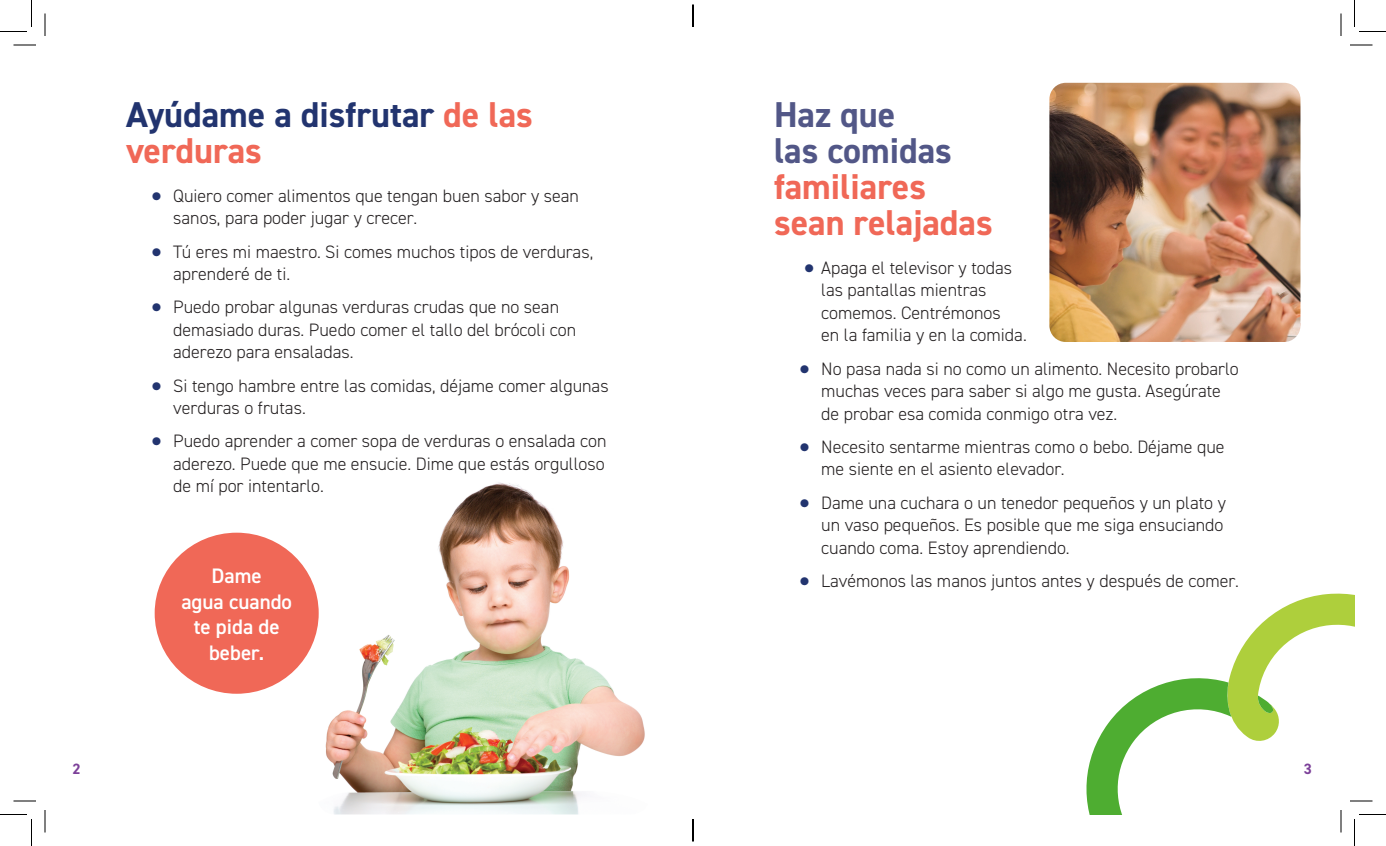
<style>
.page{position:relative;width:1386px;height:846px;background:#fff}
.page>*{position:absolute;margin:0;border:0;box-sizing:border-box;transform-origin:0 0}
.t1{font:700 36px/36px "DIN2014";color:#22346f}
.t2{font:700 36px/36px "DIN2014";color:#f06857}
.t3{font:700 36px/36px "DIN2014";color:#525787}
.t4{font:600 21px/25.5px "DIN2014";color:#fff;text-align:center}
.t5{font:300 18px/22.5px "DIN2014";color:#231f20}
.t6{font:700 15px "DIN2014";color:#7c4099}
.s1{color:#f06857}
.s2{font-weight:700;font-size:34.5px;color:#22346f}
</style>
<div class="page">
<img style="left:317px;top:482px;width:328px;height:332px">
<img style="left:1049px;top:83px;width:251px;height:259px">
<div style="left:155px;top:533px;width:164px;height:161px;background:#f06857;border-radius:50%"></div>
<svg style="left:14px;top:45px;width:22px;height:1px"></svg>
<svg style="left:1350px;top:45px;width:22px;height:1px"></svg>
<svg style="left:14px;top:801px;width:22px;height:1px"></svg>
<svg style="left:45px;top:14px;width:1px;height:22px"></svg>
<svg style="left:45px;top:810px;width:1px;height:22px"></svg>
<svg style="left:1341px;top:14px;width:1px;height:22px"></svg>
<svg style="left:0;top:0;width:32px;height:32px"></svg>
<svg style="left:0;top:814px;width:32px;height:32px"></svg>
<svg style="left:1354px;top:0;width:32px;height:32px"></svg>
<svg style="left:1086px;top:593px;width:300px;height:253px"></svg>
<svg style="left:692px;top:4px;width:2px;height:23px"></svg>
<svg style="left:692px;top:819px;width:2px;height:23px"></svg>
<h1 class="t1" style="left:126px;top:96px;width:408px">Ayúdame a disfrutar <span class="s1">de las verduras</span></h1>
<p class="t5" style="left:173px;top:184px;width:407px;text-indent:-22px"><span class="s2">•</span> Quiero comer alimentos que tengan buen sabor y sean sanos, para poder jugar y crecer.</p>
<p class="t5" style="left:173px;top:240px;width:421px;text-indent:-22px"><span class="s2">•</span> Tú eres mi maestro. Si comes muchos tipos de verduras, aprenderé de ti.</p>
<p class="t5" style="left:173px;top:296px;width:405px;text-indent:-22px"><span class="s2">•</span> Puedo probar algunas verduras crudas que no sean demasiado duras. Puedo comer el tallo del brócoli con aderezo para ensaladas.</p>
<p class="t5" style="left:173px;top:374px;width:437px;text-indent:-22px"><span class="s2">•</span> Si tengo hambre entre las comidas, déjame comer algunas verduras o frutas.</p>
<p class="t5" style="left:173px;top:430px;width:435px;text-align:justify;text-indent:-22px"><span class="s2">•</span> Puedo aprender a comer sopa de verduras o ensalada con aderezo. Puede que me ensucie. Dime que estás orgulloso de mí por intentarlo.</p>
<p class="t4" style="left:181px;top:563px;width:112px">Dame<br>agua cuando te pida de beber.</p>
<h1 class="t3" style="left:774px;top:96px;width:180px">Haz que<br>las comidas</h1>
<h1 class="t2" style="left:774px;top:168px;width:220px">familiares sean relajadas</h1>
<p class="t5" style="left:821px;top:256px;width:207px;text-indent:-17px"><span class="s2">•</span> Apaga el televisor y todas las pantallas mientras comemos. Centrémonos<br>en la familia y en la comida.</p>
<p class="t5" style="left:821px;top:357px;width:419px;text-indent:-22px"><span class="s2">•</span> No pasa nada si no como un alimento. Necesito probarlo muchas veces para saber si algo me gusta. Asegúrate de probar esa comida conmigo otra vez.</p>
<p class="t5" style="left:821px;top:435px;width:405px;text-indent:-22px"><span class="s2">•</span> Necesito sentarme mientras como o bebo. Déjame que me siente en el asiento elevador.</p>
<p class="t5" style="left:821px;top:491px;width:406px;text-indent:-22px"><span class="s2">•</span> Dame una cuchara o un tenedor pequeños y un plato y un vaso pequeños. Es posible que me siga ensuciando cuando coma. Estoy aprendiendo.</p>
<p class="t5" style="left:800px;top:570px;width:441px"><span class="s2">•</span> Lavémonos las manos juntos antes y después de comer.</p>
<p class="t6" style="left:72px;top:759px;width:10px">2</p>
<p class="t6" style="left:1304px;top:759px;width:10px">3</p>
</div>
